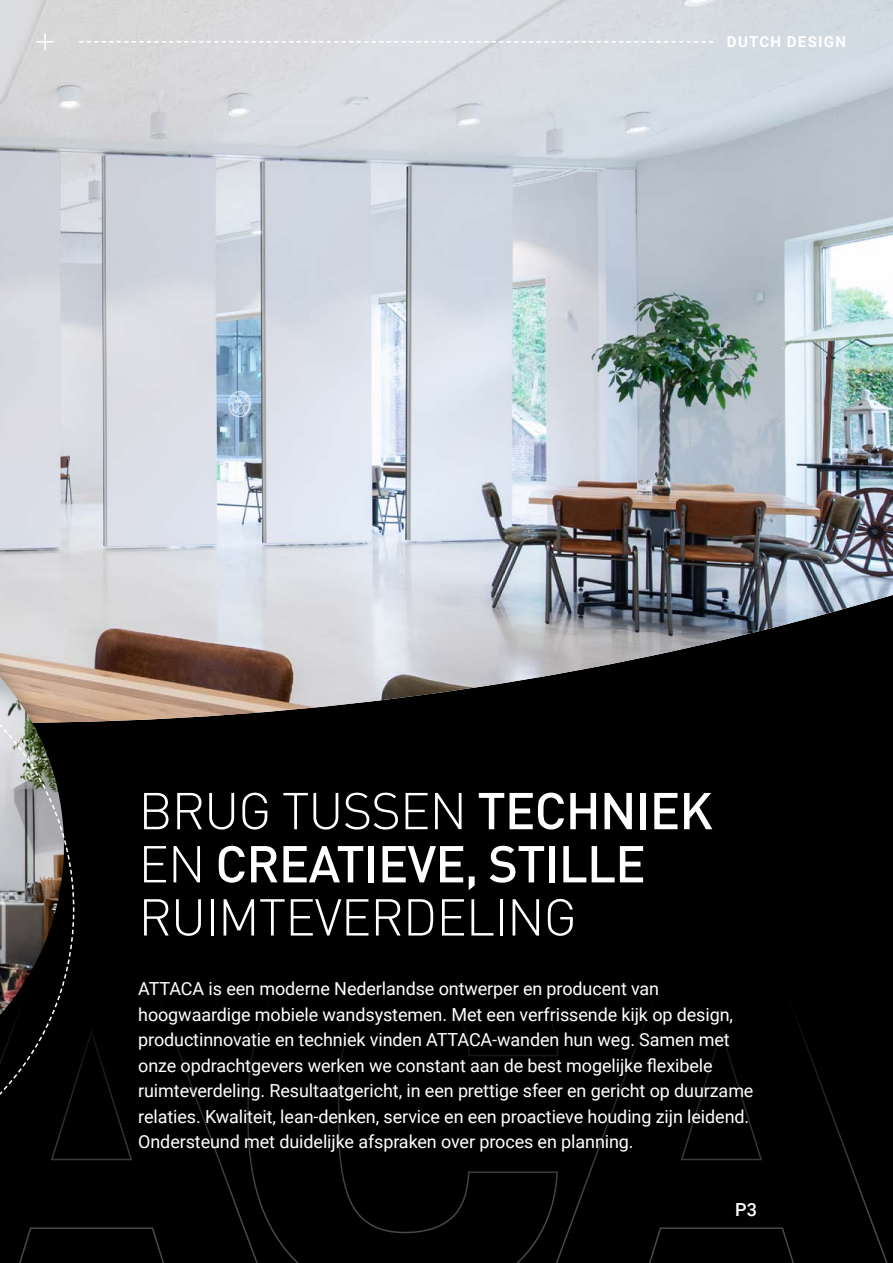
<style>
.page{position:relative;width:893px;height:1263px;background:#000}
.page>*{position:absolute;margin:0;border:0;box-sizing:border-box;transform-origin:0 0}
.t1{font:300 51px/53.1px "DINOT";letter-spacing:-.02em;color:#fff}
.t2{font:18px/25.5px "Roboto";letter-spacing:-.005em;color:#fff}
.t3{font:500 18px "Roboto";color:#fff}
.t4{font:700 15px "Roboto";letter-spacing:.085em;color:#fff}
.s1{font-weight:500}
</style>
<div class="page">
<img style="left:0;top:0;width:893px;height:722px">
<svg style="left:79px;top:41px;width:634px;height:2px"></svg>
<svg style="left:37px;top:33px;width:17px;height:17px"></svg>
<div style="left:0;top:577px;width:85px;height:545px;background:#000;opacity:.3"></div>
<svg style="left:19px;top:921px;width:869px;height:342px"></svg>
<svg style="left:0;top:640px;width:75px;height:539px"></svg>
<p class="t4" style="left:727px;top:31px;width:120px">DUTCH DESIGN</p>
<h1 class="t1" style="left:138px;top:782px;width:576px">BRUG TUSSEN <span class="s1">TECHNIEK<br></span>EN <span class="s1">CREATIEVE, STILLE<br></span>RUIMTEVERDELING</h1>
<p class="t2" style="left:138px;top:975px;width:617px">ATTACA is een moderne Nederlandse ontwerper en producent van hoogwaardige mobiele wandsystemen. Met een verfrissende kijk op design, productinnovatie en techniek vinden ATTACA-wanden hun weg. Samen met onze opdrachtgevers werken we constant aan de best mogelijke flexibele ruimteverdeling. Resultaatgericht, in een prettige sfeer en gericht op duurzame relaties. Kwaliteit, lean-denken, service en een proactieve houding zijn leidend.<br>Ondersteund met duidelijke afspraken over proces en planning.</p>
<p class="t3" style="left:735px;top:1197px;width:23px">P3</p>
</div>
